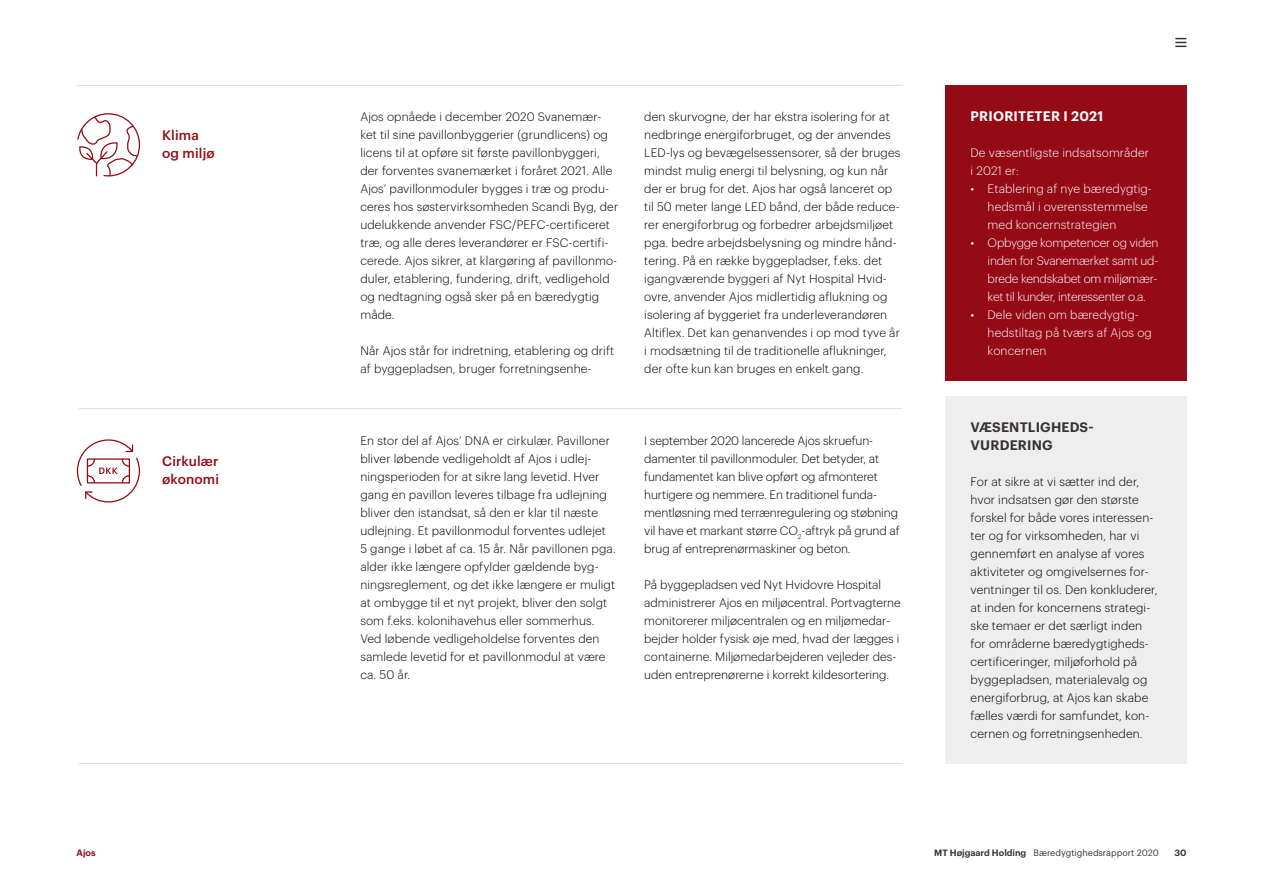
<style>
.page{position:relative;width:1263px;height:893px;background:#fff}
.page>*{position:absolute;margin:0;border:0;box-sizing:border-box;transform-origin:0 0}
.t1{font:500 13.5px/18px "Graphik";letter-spacing:.01em;color:#940a15}
.t2{font:600 13.5px/18px "Graphik";letter-spacing:.015em;color:#373334}
.t3{font:600 13.5px "Graphik";letter-spacing:.015em;color:#fff}
.t4{font:300 12px/18px "Graphik";letter-spacing:.01em;color:#000}
.t5{font:300 12px/18px "Graphik";letter-spacing:.01em;color:#fff}
.t6{font:300 12px/18px "Graphik";letter-spacing:-.01em;color:#000}
.t7{font:9px "Graphik";color:#373334}
.t8{font:600 9px "Graphik";color:#940a15}
.t9{font:600 9px "Graphik";color:#373334}
.s1{font-weight:600}
</style>
<div class="page">
<div style="left:945px;top:85px;width:241px;height:296px;background:#940a15"></div>
<svg style="left:77px;top:113px;width:63px;height:64px"></svg>
<svg style="left:77px;top:439px;width:63px;height:64px"></svg>
<hr style="left:79px;top:408px;width:823px;height:1px;background:#ddddde">
<hr style="left:77px;top:85px;width:825px;height:1px;background:#ddddde">
<hr style="left:79px;top:763px;width:823px;height:1px;background:#ddddde">
<div style="left:945px;top:396px;width:241px;height:368px;background:#eee"></div>
<svg style="left:1175px;top:38px;width:11px;height:9px"></svg>
<p class="t1" style="left:162px;top:125px;width:54px">Klima og miljø</p>
<p class="t1" style="left:162px;top:451px;width:58px">Cirkulær økonomi</p>
<p class="t4" style="left:360px;top:107px;width:259px">Ajos opnåede i december 2020 Svanemær&shy;ket til sine pavillonbyggerier (grundlicens) og licens til at opføre sit første pavillonbyggeri, der forventes svanemærket i foråret 2021. Alle Ajos’ pavillonmoduler bygges i træ og produ&shy;ceres hos søstervirksomheden Scandi Byg, der udelukkende anvender FSC/PEFC-certificeret træ, og alle deres leverandører er FSC-certifi&shy;cerede. Ajos sikrer, at klargøring af pavillonmo&shy;duler, etablering, fundering, drift, vedligehold og nedtagning også sker på en bæredygtig måde.</p>
<p class="t4" style="left:360px;top:341px;width:255px">Når Ajos står for indretning, etablering og drift af byggepladsen, bruger forretningsenhe-</p>
<p class="t4" style="left:360px;top:431px;width:257px">En stor del af Ajos’ DNA er cirkulær. Pavilloner bliver løbende vedligeholdt af Ajos i udlej&shy;ningsperioden for at sikre lang levetid. Hver gang en pavillon leveres tilbage fra udlejning bliver den istandsat, så den er klar til næste udlejning. Et pavillonmodul forventes udlejet<br>5 gange i løbet af ca. 15 år. Når pavillonen pga. alder ikke længere opfylder gældende byg&shy;ningsreglement, og det ikke længere er muligt at ombygge til et nyt projekt, bliver den solgt som f.eks. kolonihavehus eller sommerhus.<br>Ved løbende vedligeholdelse forventes den samlede levetid for et pavillonmodul at være ca. 50 år.</p>
<p class="t4" style="left:644px;top:107px;width:258px">den skurvogne, der har ekstra isolering for at nedbringe energiforbruget, og der anvendes LED-lys og bevægelsessensorer, så der bruges mindst mulig energi til belysning, og kun når der er brug for det. Ajos har også lanceret op til 50 meter lange LED bånd, der både reduce&shy;rer energiforbrug og forbedrer arbejdsmiljøet pga. bedre arbejdsbelysning og mindre hånd&shy;tering. På en række byggepladser, f.eks. det igangværende byggeri af Nyt Hospital Hvid&shy;ovre, anvender Ajos midlertidig aflukning og isolering af byggeriet fra underleverandøren Altiflex. Det kan genanvendes i op mod tyve år i modsætning til de traditionelle aflukninger, der ofte kun kan bruges en enkelt gang.</p>
<p class="t6" style="left:644px;top:431px;width:257px">I september 2020 lancerede Ajos skruefun&shy;damenter til pavillonmoduler. Det betyder, at fundamentet kan blive opført og afmonteret hurtigere og nemmere. En traditionel funda&shy;mentløsning med terrænregulering og støbning vil have et markant større CO<sub>2</sub>-aftryk på grund af brug af entreprenørmaskiner og beton.</p>
<p class="t4" style="left:644px;top:575px;width:258px">På byggepladsen ved Nyt Hvidovre Hospital administrerer Ajos en miljøcentral. Portvagterne monitorerer miljøcentralen og en miljømedar&shy;bejder holder fysisk øje med, hvad der lægges i containerne. Miljømedarbejderen vejleder des&shy;uden entreprenørerne i korrekt kildesortering.</p>
<p class="t3" style="left:971px;top:106px;width:134px">PRIORITETER I 2021</p>
<p class="t5" style="left:971px;top:143px;width:180px">De væsentligste indsatsområder i 2021 er:</p>
<p class="t5" style="left:988px;top:179px;width:166px;text-indent:-17px">• Etablering af nye bæredygtig&shy;hedsmål i overensstemmelse med koncernstrategien</p>
<p class="t5" style="left:988px;top:233px;width:172px;text-align:justify;text-indent:-17px">• Opbygge kompetencer og viden inden for Svanemærket samt ud&shy;brede kendskabet om miljømær&shy;ket til kunder, interessenter o.a.</p>
<p class="t5" style="left:988px;top:305px;width:166px;text-indent:-17px">• Dele viden om bæredygtig&shy;hedstiltag på tværs af Ajos og koncernen</p>
<p class="t2" style="left:971px;top:417px;width:125px">VÆSENTLIGHEDS-<br>VURDERING</p>
<p class="t4" style="left:971px;top:472px;width:188px">For at sikre at vi sætter ind der, hvor indsatsen gør den største forskel for både vores interessen&shy;ter og for virksomheden, har vi gennemført en analyse af vores aktiviteter og omgivelsernes for&shy;ventninger til os. Den konkluderer, at inden for koncernens strategi&shy;ske temaer er det særligt inden for områderne bæredygtigheds&shy;certificeringer, miljøforhold på byggepladsen, materialevalg og energiforbrug, at Ajos kan skabe fælles værdi for samfundet, kon&shy;cernen og forretningsenheden.</p>
<p class="t8" style="left:77px;top:845px;width:21px">Ajos</p>
<p class="t7" style="left:934px;top:846px;width:226px"><span class="s1">MT Højgaard Holding</span> Bæredygtighedsrapport 2020</p>
<p class="t9" style="left:1174px;top:845px;width:14px">30</p>
</div>
